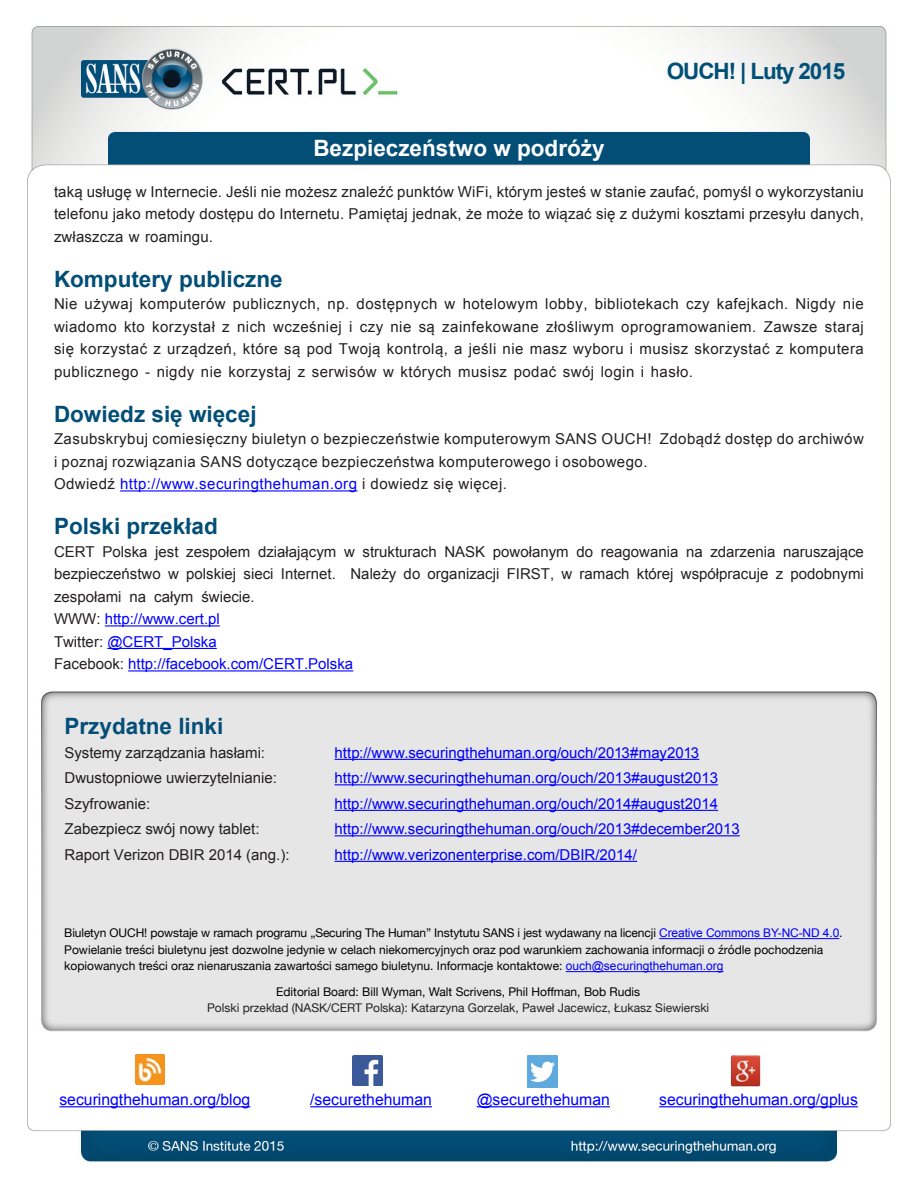
<style>
.page{position:relative;width:918px;height:1188px;background:#fff}
.page>*{position:absolute;margin:0;border:0;box-sizing:border-box;transform-origin:0 0}
.MainText{font:700 22.5px "Arial";color:#024e77}
.t1{font:700 22.5px "Arial";color:#fff}
.t2{font:700 22.5px "Arial";letter-spacing:-.05em;color:#004f77}
.t3{font:15.75px "Arial";color:#00f}
.MainText-2{font:15px/22.5px "Arial";letter-spacing:.03em;color:#231f20}
.MainText-3{font:15px "Arial";color:#00f}
.MainText-4{font:15px "Arial";color:#231f20}
.MainText-5{font:15px "Arial";letter-spacing:.03em;color:#00f}
.MainText-6{font:15px "Arial";letter-spacing:-.005em;color:#231f20}
.t4{font:12px/16.5px "Helvetica Neue";color:#000}
.t5{font:12px "Helvetica Neue";color:#231f20}
.s1{color:#231f20}
.s2{font-family:"Arial";color:#00f}
</style>
<div class="page">
<img style="left:27px;top:26px;width:864px;height:1136px">
<hr style="left:120px;top:490px;width:238px;height:1px;background:#00f">
<hr style="left:105px;top:625px;width:115px;height:1px;background:#00f">
<hr style="left:107px;top:648px;width:110px;height:1px;background:#00f">
<hr style="left:128px;top:670px;width:225px;height:1px;background:#00f">
<hr style="left:659px;top:938px;width:180px;height:1px;background:#00f">
<hr style="left:566px;top:971px;width:157px;height:1px;background:#00f">
<hr style="left:335px;top:759px;width:364px;height:1px;background:#00f">
<hr style="left:335px;top:784px;width:383px;height:1px;background:#00f">
<hr style="left:335px;top:810px;width:383px;height:1px;background:#00f">
<hr style="left:335px;top:835px;width:405px;height:1px;background:#00f">
<hr style="left:335px;top:861px;width:302px;height:1px;background:#00f">
<img style="left:135px;top:1054px;width:30px;height:30px">
<hr style="left:59px;top:1106px;width:191px;height:1px;background:#00f">
<img style="left:353px;top:1055px;width:29px;height:30px">
<hr style="left:310px;top:1106px;width:122px;height:1px;background:#00f">
<img style="left:527px;top:1055px;width:30px;height:32px">
<hr style="left:477px;top:1106px;width:133px;height:1px;background:#00f">
<img style="left:730px;top:1054px;width:30px;height:32px">
<hr style="left:659px;top:1106px;width:199px;height:1px;background:#00f">
<h1 class="t1" style="left:313px;top:133px;width:293px">Bezpieczeństwo w podróży</h1>
<h1 class="t2" style="left:667px;top:56px;width:180px">OUCH! | Luty 2015</h1>
<p class="MainText-2" style="left:54px;top:180px;width:811px;text-align:justify">taką usługę w Internecie. Jeśli nie możesz znaleźć punktów WiFi, którym jesteś w stanie zaufać, pomyśl o wykorzystaniu telefonu jako metody dostępu do Internetu. Pamiętaj jednak, że może to wiązać się z dużymi kosztami przesyłu danych, zwłaszcza w roamingu.</p>
<p class="MainText" style="left:54px;top:264px;width:230px">Komputery publiczne</p>
<p class="MainText-2" style="left:843px;top:293px;width:22px">nie</p>
<p class="MainText-2" style="left:717px;top:293px;width:73px">kafejkach.</p>
<p class="MainText-2" style="left:140px;top:293px;width:87px">komputerów</p>
<p class="MainText-2" style="left:54px;top:293px;width:25px">Nie</p>
<p class="MainText-2" style="left:85px;top:293px;width:50px">używaj</p>
<p class="MainText-2" style="left:233px;top:293px;width:89px">publicznych,</p>
<p class="MainText-2" style="left:357px;top:293px;width:82px">dostępnych</p>
<p class="MainText-2" style="left:463px;top:293px;width:77px">hotelowym</p>
<p class="MainText-2" style="left:545px;top:293px;width:44px">lobby,</p>
<p class="MainText-2" style="left:595px;top:293px;width:86px">bibliotekach</p>
<p class="MainText-2" style="left:796px;top:293px;width:42px">Nigdy</p>
<p class="MainText-2" style="left:328px;top:293px;width:23px">np.</p>
<p class="MainText-2" style="left:686px;top:293px;width:25px">czy</p>
<p class="MainText-2" style="left:445px;top:293px;width:12px">w</p>
<p class="MainText-2" style="left:442px;top:315px;width:98px">zainfekowane</p>
<p class="MainText-2" style="left:273px;top:315px;width:70px">wcześniej</p>
<p class="MainText-2" style="left:546px;top:315px;width:69px">złośliwym</p>
<p class="MainText-2" style="left:54px;top:315px;width:811px">wiadomo<br>się korzystać z urządzeń, które są pod Twoją kontrolą a, jeśli nie masz wyboru i musisz skorzystać z komputera publicznego - nigdy nie korzystaj z serwisów w których musisz podać swój login i hasło.</p>
<p class="MainText" style="left:54px;top:399px;width:204px">Dowiedz się więcej</p>
<p class="MainText-2" style="left:660px;top:428px;width:206px">Zdobądź dostęp do archiwów</p>
<p class="MainText-2" style="left:124px;top:315px;width:22px">kto</p>
<p class="MainText-2" style="left:152px;top:315px;width:64px">korzystał</p>
<p class="MainText-2" style="left:237px;top:315px;width:30px">nich</p>
<p class="MainText-2" style="left:349px;top:315px;width:5px">i</p>
<p class="MainText-2" style="left:390px;top:315px;width:22px">nie</p>
<p class="MainText-2" style="left:621px;top:315px;width:137px">oprogramowaniem.</p>
<p class="MainText-2" style="left:764px;top:315px;width:55px">Zawsze</p>
<p class="MainText-2" style="left:825px;top:315px;width:40px">staraj</p>
<p class="MainText-2" style="left:360px;top:315px;width:25px">czy</p>
<p class="MainText-2" style="left:419px;top:315px;width:18px">są</p>
<p class="MainText-2" style="left:222px;top:315px;width:9px">z</p>
<p class="MainText-2" style="left:54px;top:428px;width:599px">Zasubskrybuj comiesięczny biuletyn o bezpieczeństwie komputerowym SANS OUCH! i poznaj rozwiązania SANS dotyczące bezpieczeństwa komputerowego i osobowego.</p>
<p class="MainText-5" style="left:54px;top:474px;width:455px"><span class="s1">Odwiedź</span> http://www.securingthehuman.org <span class="s1">i dowiedz się więcej.</span></p>
<p class="MainText" style="left:54px;top:511px;width:165px">Polski przekład</p>
<p class="MainText-2" style="left:54px;top:540px;width:42px">CERT</p>
<p class="MainText-2" style="left:102px;top:540px;width:47px">Polska</p>
<p class="MainText-2" style="left:155px;top:540px;width:25px">jest</p>
<p class="MainText-4" style="left:186px;top:542px;width:66px">zespołem</p>
<p class="MainText-4" style="left:258px;top:542px;width:80px">działającym</p>
<p class="MainText-2" style="left:344px;top:540px;width:12px">w</p>
<p class="MainText-4" style="left:363px;top:542px;width:76px">strukturach</p>
<p class="MainText-2" style="left:444px;top:540px;width:42px">NASK</p>
<p class="MainText-4" style="left:493px;top:542px;width:77px">powołanym</p>
<p class="MainText-2" style="left:576px;top:540px;width:18px">do</p>
<p class="MainText-4" style="left:601px;top:542px;width:79px">reagowania</p>
<p class="MainText-2" style="left:686px;top:540px;width:18px">na</p>
<p class="MainText-4" style="left:710px;top:542px;width:67px">zdarzenia</p>
<p class="MainText-4" style="left:783px;top:542px;width:82px">naruszające</p>
<p class="MainText-4" style="left:54px;top:564px;width:108px">bezpieczeństwo</p>
<p class="MainText-2" style="left:168px;top:563px;width:12px">w</p>
<p class="MainText-4" style="left:186px;top:564px;width:52px">polskiej</p>
<p class="MainText-2" style="left:244px;top:563px;width:31px">sieci</p>
<p class="MainText-4" style="left:281px;top:564px;width:57px">Internet.</p>
<p class="MainText-2" style="left:350px;top:563px;width:47px">Należy</p>
<p class="MainText-2" style="left:404px;top:563px;width:18px">do</p>
<p class="MainText-4" style="left:428px;top:564px;width:73px">organizacji</p>
<p class="MainText-2" style="left:507px;top:563px;width:67px">FIRST w,</p>
<p class="MainText-2" style="left:580px;top:563px;width:52px">ramach</p>
<p class="MainText-2" style="left:637px;top:563px;width:38px">której</p>
<p class="MainText-4" style="left:681px;top:564px;width:89px">współpracuje</p>
<p class="MainText-2" style="left:776px;top:563px;width:9px">z</p>
<p class="MainText-4" style="left:791px;top:564px;width:75px">podobnymi</p>
<p class="MainText-4" style="left:201px;top:587px;width:55px">świecie.</p>
<p class="MainText-4" style="left:54px;top:587px;width:69px">zespołami</p>
<p class="MainText-3" style="left:54px;top:609px;width:167px"><span class="s1">WWW:</span> http://www.cert.pl</p>
<p class="MainText-3" style="left:54px;top:632px;width:164px"><span class="s1">Twitter</span> @<span class="s1">:</span> CERT_Polska</p>
<p class="MainText-3" style="left:54px;top:654px;width:301px"><span class="s1">Facebook:</span> http://facebook.com/CERT.Polska</p>
<p class="MainText-2" style="left:154px;top:585px;width:41px">całym</p>
<p class="MainText-2" style="left:130px;top:585px;width:18px">na</p>
<p class="MainText" style="left:65px;top:711px;width:160px">Przydatne linki</p>
<p class="MainText-6" style="left:65px;top:743px;width:202px">Systemy zarządzania hasłami:</p>
<p class="MainText-3" style="left:335px;top:743px;width:366px">http://www.securingthehuman.org/ouch/2013#may2013</p>
<p class="MainText-4" style="left:65px;top:768px;width:214px">Dwustopniowe uwierzytelnianie:</p>
<p class="MainText-3" style="left:335px;top:768px;width:385px">http://www.securingthehuman.org/ouch/2013#august2013</p>
<p class="MainText-4" style="left:65px;top:794px;width:87px">Szyfrowanie:</p>
<p class="MainText-3" style="left:335px;top:794px;width:385px">http://www.securingthehuman.org/ouch/2014#august2014</p>
<p class="MainText-4" style="left:65px;top:819px;width:197px">Zabezpiecz swój nowy tablet:</p>
<p class="MainText-3" style="left:335px;top:819px;width:407px">http://www.securingthehuman.org/ouch/2013#december2013</p>
<p class="MainText-4" style="left:65px;top:845px;width:227px">Raport Verizon DBIR 2014 (ang :).</p>
<p class="MainText-3" style="left:335px;top:845px;width:304px">http://www.verizonenterprise.com/DBIR/2014/</p>
<p class="t4" style="left:64px;top:926px;width:780px">Biuletyn OUCH! powstaje w ramach programu „Securing The Human” Instytutu SANS i jest wydawany na licencji <span class="s2">Creative Commons BY-NC-ND 4.0</span>.<br>Powielanie treści biuletynu jest dozwolne jedynie w celach niekomercyjnych oraz pod warunkiem zachowania informacji o źródle pochodzenia kopiowanych treści oraz nienaruszania zawartości samego biuletynu. Informacje kontaktowe: <span class="s2">ouch@securingthehuman.org</span></p>
<p class="t4" style="left:276px;top:984px;width:366px">Editorial Board: Bill Wyman, Walt Scrivens, Phil Hoffman, Bob Rudis</p>
<p class="t5" style="left:207px;top:999px;width:504px">Polski przekład (NASK/CERT Polska :) Katarzyna Gorzelak, Paweł Jacewicz, Łukasz Siewierski</p>
<p class="t3" style="left:59px;top:1089px;width:192px">securingthehuman.org/blog</p>
<p class="t3" style="left:310px;top:1089px;width:123px">/securethehuman</p>
<p class="t3" style="left:477px;top:1089px;width:135px">@securethehuman</p>
<p class="t3" style="left:659px;top:1089px;width:200px">securingthehuman.org/gplus</p>
</div>
